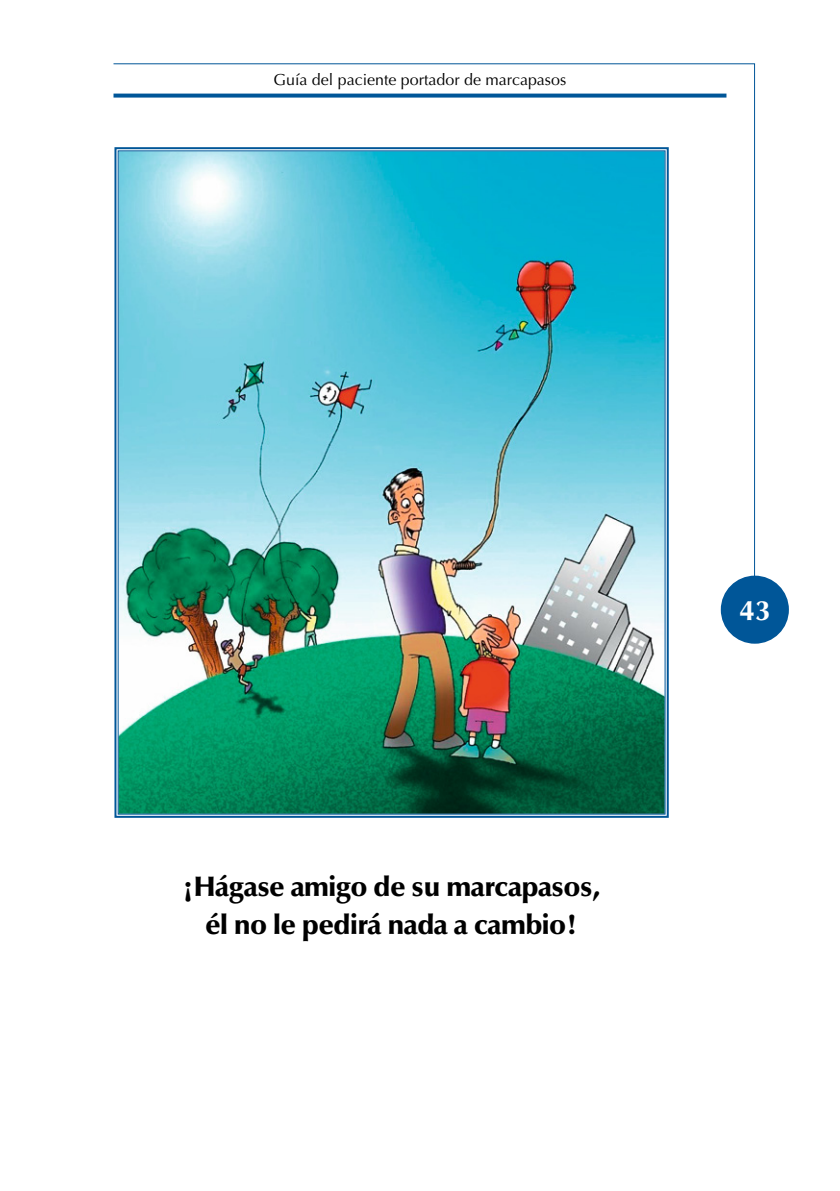
<style>
.page{position:relative;width:840px;height:1191px;background:#fff}
.page>*{position:absolute;margin:0;border:0;box-sizing:border-box;transform-origin:0 0}
.GENERAL-PARRAFO-1{font:900 28px/38px "Optima LT Std";letter-spacing:-.02em;color:#000;text-align:center}
.t1{font:700 28px "Optima LT Std";color:#fff}
.t2{font:16px "Optima LT Std";color:#000}
</style>
<div class="page">
<div style="left:720px;top:575px;width:68px;height:68px;background:#005698;border-radius:50%"></div>
<svg style="left:113px;top:63px;width:641px;height:541px"></svg>
<svg style="left:113px;top:94px;width:613px;height:4px;background:#1a67a2"></svg>
<img style="left:113px;top:146px;width:556px;height:672px">
<p class="t2" style="left:273px;top:70px;width:294px">Guía del paciente portador de marcapasos</p>
<p class="GENERAL-PARRAFO-1" style="left:182px;top:868px;width:420px">¡Hágase amigo de su marcapasos, él no le pedirá nada a cambio!</p>
<p class="t1" style="left:739px;top:594px;width:33px">43</p>
</div>
